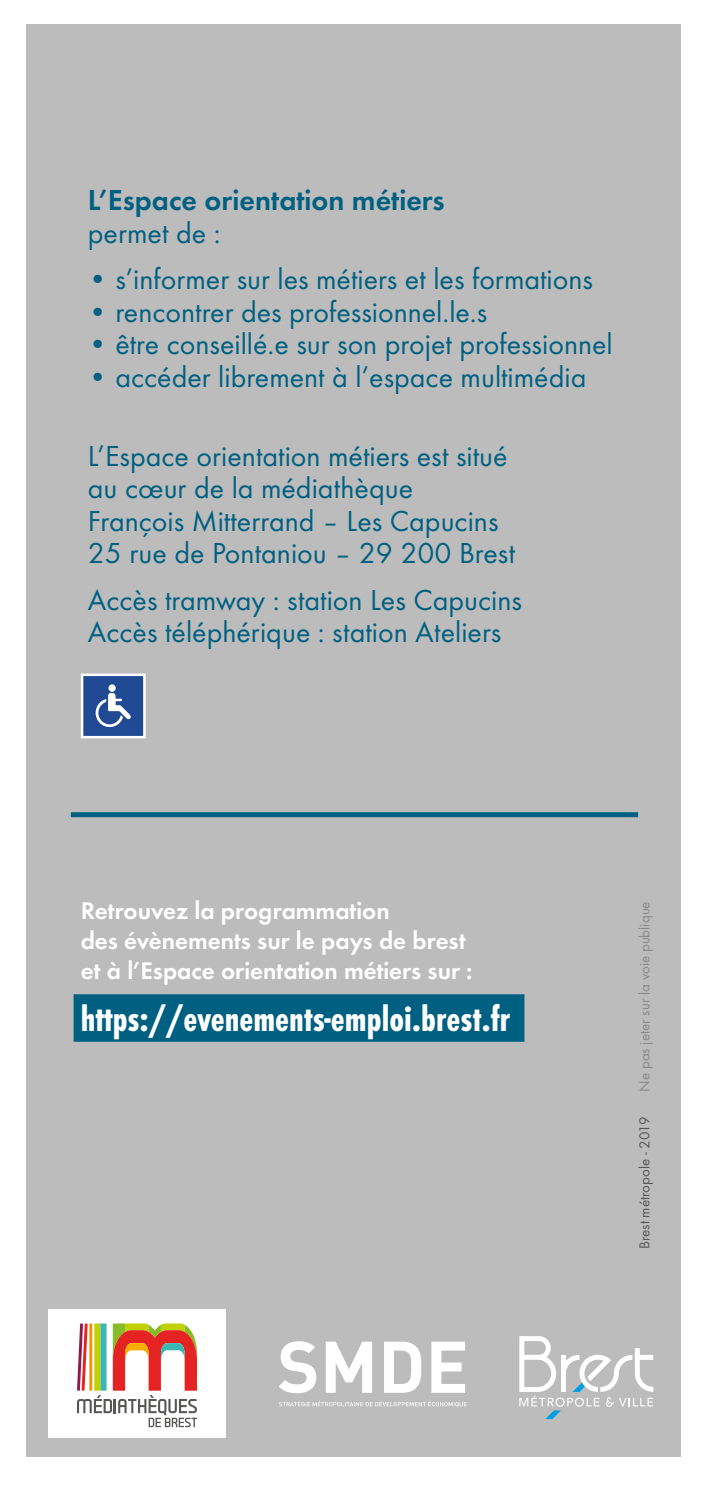
<style>
.page{position:relative;width:709px;height:1489px;background:#fff}
.page>*{position:absolute;margin:0;border:0;box-sizing:border-box;transform-origin:0 0}
.t1{font:700 condensed 37.5px "Futura T";color:#fff}
.t2{font:30px/32.5px "Futura T";color:#006081}
.t3{font:600 30px "Futura T";color:#006081}
.t4{font:600 25px/30px "Futura T";color:#fff}
.t5{font:15px "Futura T";color:#575756}
</style>
<div class="page">
<div style="left:27px;top:25px;width:653px;height:1431px;background:#bcbcbc"></div>
<div style="left:71px;top:812px;width:567px;height:5px;background:#006081"></div>
<div style="left:74px;top:994px;width:450px;height:47px;background:#006081"></div>
<div style="left:81px;top:673px;width:65px;height:65px;background:#214a95;border:2px solid #fff"></div>
<svg style="left:95px;top:692px;width:36px;height:35px"></svg>
<div style="left:108px;top:684px;width:8px;height:7px;background:#fff;border-radius:50%"></div>
<svg style="left:279px;top:1341px;width:186px;height:52px"></svg>
<svg style="left:279px;top:1400px;width:188px;height:6px"></svg>
<div style="left:48px;top:1309px;width:178px;height:128px;background:#fff"></div>
<svg style="left:77px;top:1323px;width:120px;height:103px"></svg>
<svg style="left:519px;top:1336px;width:134px;height:82px"></svg>
<p class="t3" style="left:88px;top:182px;width:358px">L’Espace orientation métiers</p>
<p class="t2" style="left:88px;top:216px;width:134px">permet de :</p>
<p class="t2" style="left:88px;top:263px;width:506px">• s’informer sur les métiers et les formations</p>
<p class="t2" style="left:88px;top:295px;width:401px">• rencontrer des professionnel.le.s</p>
<p class="t2" style="left:88px;top:328px;width:526px">• être conseillé.e sur son projet professionnel</p>
<p class="t2" style="left:88px;top:360px;width:500px">• accéder librement à l’espace multimédia</p>
<p class="t2" style="left:88px;top:439px;width:429px">L’Espace orientation métiers est situé au cœur de la médiathèque François Mitterrand – Les Capucins 25 rue de Pontaniou – 29 200 Brest</p>
<p class="t2" style="left:88px;top:583px;width:435px">Accès tramway : station Les Capucins<br>Accès téléphérique : station Ateliers</p>
<p class="t4" style="left:81px;top:895px;width:393px">Retrouvez la programmation<br>des évènements sur le pays de brest et à l’Espace orientation métiers sur :</p>
<p class="t1" style="left:81px;top:996px;width:431px">https://evenements-emploi.brest.fr</p>
<p class="t5" style="left:636px;top:1091px;width:192px;rotate:-90deg">Ne pas jeter sur la voie publique</p>
<p class="t5" style="left:636px;top:1249px;width:134px;rotate:-90deg">Brest métropole - 2019</p>
</div>
